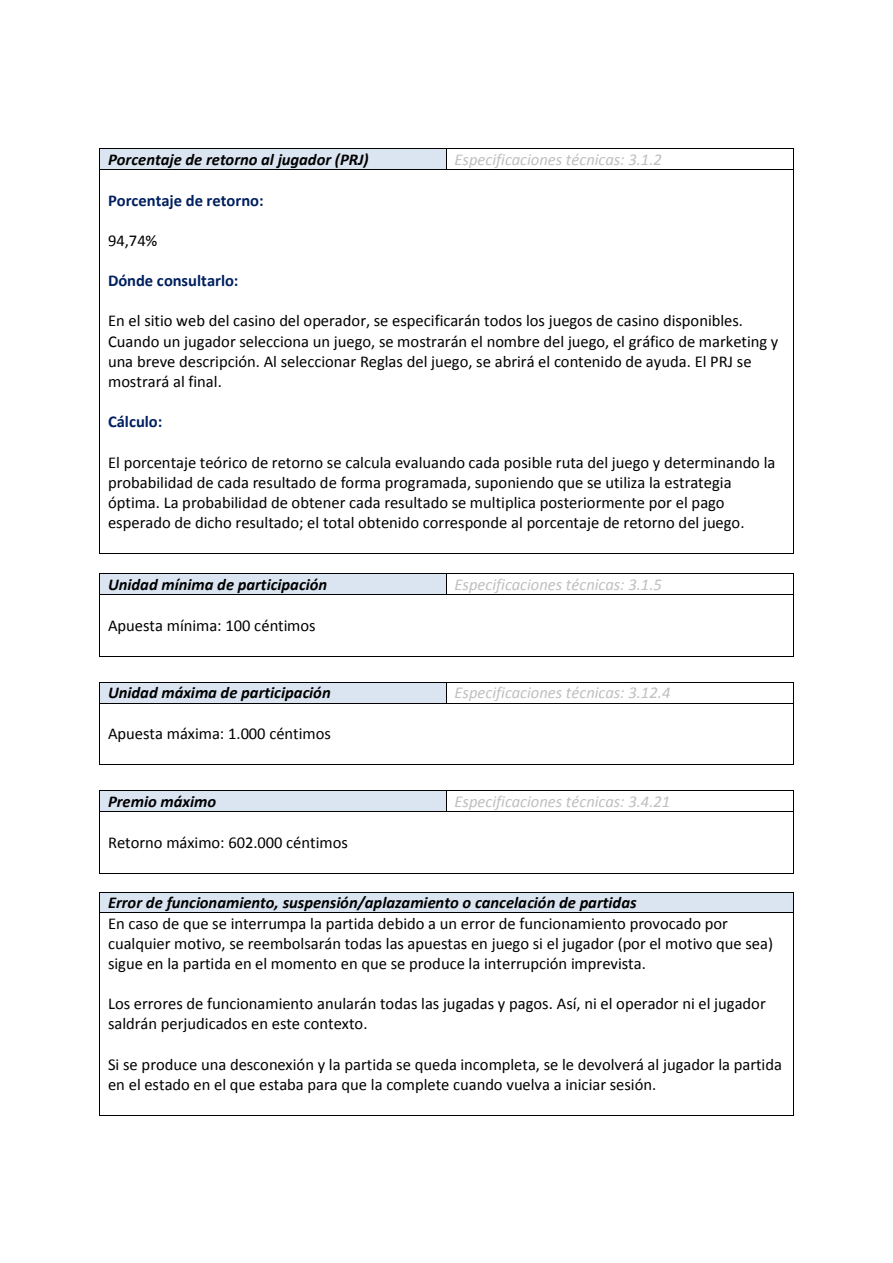
<style>
.page{position:relative;width:893px;height:1263px;background:#fff}
.page>*{position:absolute;margin:0;border:0;box-sizing:border-box;transform-origin:0 0}
.t1{font:16.5px/20.1px "Calibri";color:#000}
.t2{font:italic 700 16.5px "Calibri";color:#000}
.t3{font:italic 16.5px "Calibri";color:#bfbfbf}
.t4{font:700 16.5px "Calibri";color:#002060}
</style>
<div class="page">
<div style="left:100px;top:149px;width:8px;height:20px;background:#dbe5f1"></div>
<div style="left:438px;top:149px;width:8px;height:20px;background:#dbe5f1"></div>
<div style="left:108px;top:149px;width:330px;height:20px;background:#dbe5f1"></div>
<hr style="left:100px;top:148px;width:346px;height:1px;background:#000">
<hr style="left:447px;top:148px;width:346px;height:1px;background:#000">
<hr style="left:100px;top:169px;width:346px;height:1px;background:#000">
<svg style="left:446px;top:148px;width:1px;height:22px"></svg>
<hr style="left:447px;top:169px;width:346px;height:1px;background:#000">
<svg style="left:793px;top:148px;width:1px;height:22px"></svg>
<hr style="left:100px;top:170px;width:1px;height:383px;background:#000">
<hr style="left:100px;top:553px;width:693px;height:1px;background:#000">
<hr style="left:793px;top:170px;width:1px;height:383px;background:#000">
<div style="left:100px;top:574px;width:8px;height:20px;background:#dbe5f1"></div>
<div style="left:438px;top:574px;width:8px;height:20px;background:#dbe5f1"></div>
<div style="left:108px;top:574px;width:330px;height:20px;background:#dbe5f1"></div>
<hr style="left:100px;top:574px;width:346px;height:1px;background:#000">
<hr style="left:447px;top:574px;width:346px;height:1px;background:#000">
<hr style="left:100px;top:594px;width:346px;height:1px;background:#000">
<svg style="left:446px;top:574px;width:1px;height:21px"></svg>
<hr style="left:447px;top:594px;width:346px;height:1px;background:#000">
<svg style="left:793px;top:574px;width:1px;height:21px"></svg>
<hr style="left:100px;top:595px;width:1px;height:61px;background:#000">
<hr style="left:100px;top:656px;width:693px;height:1px;background:#000">
<hr style="left:793px;top:595px;width:1px;height:61px;background:#000">
<div style="left:100px;top:683px;width:8px;height:20px;background:#dbe5f1"></div>
<div style="left:438px;top:683px;width:8px;height:20px;background:#dbe5f1"></div>
<div style="left:108px;top:683px;width:330px;height:20px;background:#dbe5f1"></div>
<hr style="left:100px;top:682px;width:346px;height:1px;background:#000">
<hr style="left:447px;top:682px;width:346px;height:1px;background:#000">
<hr style="left:100px;top:703px;width:346px;height:1px;background:#000">
<svg style="left:446px;top:682px;width:1px;height:22px"></svg>
<hr style="left:447px;top:703px;width:346px;height:1px;background:#000">
<svg style="left:793px;top:682px;width:1px;height:22px"></svg>
<hr style="left:100px;top:704px;width:1px;height:60px;background:#000">
<hr style="left:100px;top:764px;width:693px;height:1px;background:#000">
<hr style="left:793px;top:704px;width:1px;height:60px;background:#000">
<div style="left:100px;top:791px;width:8px;height:20px;background:#dbe5f1"></div>
<div style="left:438px;top:791px;width:8px;height:20px;background:#dbe5f1"></div>
<div style="left:108px;top:791px;width:330px;height:20px;background:#dbe5f1"></div>
<hr style="left:100px;top:790px;width:346px;height:1px;background:#000">
<hr style="left:447px;top:790px;width:346px;height:1px;background:#000">
<hr style="left:100px;top:811px;width:346px;height:1px;background:#000">
<svg style="left:446px;top:790px;width:1px;height:22px"></svg>
<hr style="left:447px;top:811px;width:346px;height:1px;background:#000">
<svg style="left:793px;top:790px;width:1px;height:22px"></svg>
<hr style="left:100px;top:812px;width:1px;height:61px;background:#000">
<hr style="left:100px;top:873px;width:693px;height:1px;background:#000">
<hr style="left:793px;top:812px;width:1px;height:61px;background:#000">
<div style="left:100px;top:892px;width:8px;height:21px;background:#dbe5f1"></div>
<div style="left:785px;top:892px;width:8px;height:21px;background:#dbe5f1"></div>
<div style="left:108px;top:892px;width:677px;height:21px;background:#dbe5f1"></div>
<hr style="left:100px;top:892px;width:693px;height:1px;background:#000">
<hr style="left:100px;top:913px;width:693px;height:1px;background:#000">
<svg style="left:793px;top:892px;width:1px;height:21px"></svg>
<hr style="left:100px;top:913px;width:1px;height:202px;background:#000">
<hr style="left:100px;top:1115px;width:693px;height:1px;background:#000">
<hr style="left:793px;top:913px;width:1px;height:202px;background:#000">
<p class="t2" style="left:108px;top:152px;width:262px">Porcentaje de retorno al jugador (PRJ)</p>
<p class="t3" style="left:455px;top:152px;width:209px">Especificaciones técnicas: 3.1.2</p>
<p class="t4" style="left:108px;top:193px;width:157px">Porcentaje de retorno:</p>
<p class="t1" style="left:108px;top:232px;width:51px">94,74%</p>
<p class="t4" style="left:108px;top:274px;width:132px">Dónde consultarlo:</p>
<p class="t1" style="left:108px;top:312px;width:672px">En el sitio web del casino del operador, se especificarán todos los juegos de casino disponibles.<br>Cuando un jugador selecciona un juego, se mostrarán el nombre del juego, el gráfico de marketing y una breve descripción. Al seleccionar Reglas del juego, se abrirá el contenido de ayuda. El PRJ se mostrará al final.</p>
<p class="t4" style="left:108px;top:415px;width:56px">Cálculo:</p>
<p class="t1" style="left:108px;top:453px;width:669px">El porcentaje teórico de retorno se calcula evaluando cada posible ruta del juego y determinando la probabilidad de cada resultado de forma programada, suponiendo que se utiliza la estrategia óptima. La probabilidad de obtener cada resultado se multiplica posteriormente por el pago esperado de dicho resultado; el total obtenido corresponde al porcentaje de retorno del juego.</p>
<p class="t2" style="left:108px;top:577px;width:221px">Unidad mínima de participación</p>
<p class="t3" style="left:455px;top:577px;width:209px">Especificaciones técnicas: 3.1.5</p>
<p class="t1" style="left:108px;top:617px;width:209px">Apuesta mínima: 100 céntimos</p>
<p class="t2" style="left:108px;top:686px;width:224px">Unidad máxima de participación</p>
<p class="t3" style="left:455px;top:686px;width:217px">Especificaciones técnicas: 3.12.4</p>
<p class="t1" style="left:108px;top:725px;width:224px">Apuesta máxima: 1.000 céntimos</p>
<p class="t2" style="left:108px;top:794px;width:110px">Premio máximo</p>
<p class="t3" style="left:455px;top:794px;width:217px">Especificaciones técnicas: 3.4.21</p>
<p class="t1" style="left:108px;top:834px;width:241px">Retorno máximo: 602.000 céntimos</p>
<p class="t2" style="left:108px;top:895px;width:530px">Error de funcionamiento, suspensión/aplazamiento o cancelación de partidas</p>
<p class="t1" style="left:108px;top:915px;width:667px">En caso de que se interrumpa la partida debido a un error de funcionamiento provocado por cualquier motivo, se reembolsarán todas las apuestas en juego si el jugador (por el motivo que sea) sigue en la partida en el momento en que se produce la interrupción imprevista.</p>
<p class="t1" style="left:108px;top:995px;width:659px">Los errores de funcionamiento anularán todas las jugadas y pagos. Así, ni el operador ni el jugador saldrán perjudicados en este contexto.</p>
<p class="t1" style="left:108px;top:1056px;width:675px">Si se produce una desconexión y la partida se queda incompleta, se le devolverá al jugador la partida en el estado en el que estaba para que la complete cuando vuelva a iniciar sesión.</p>
</div>
